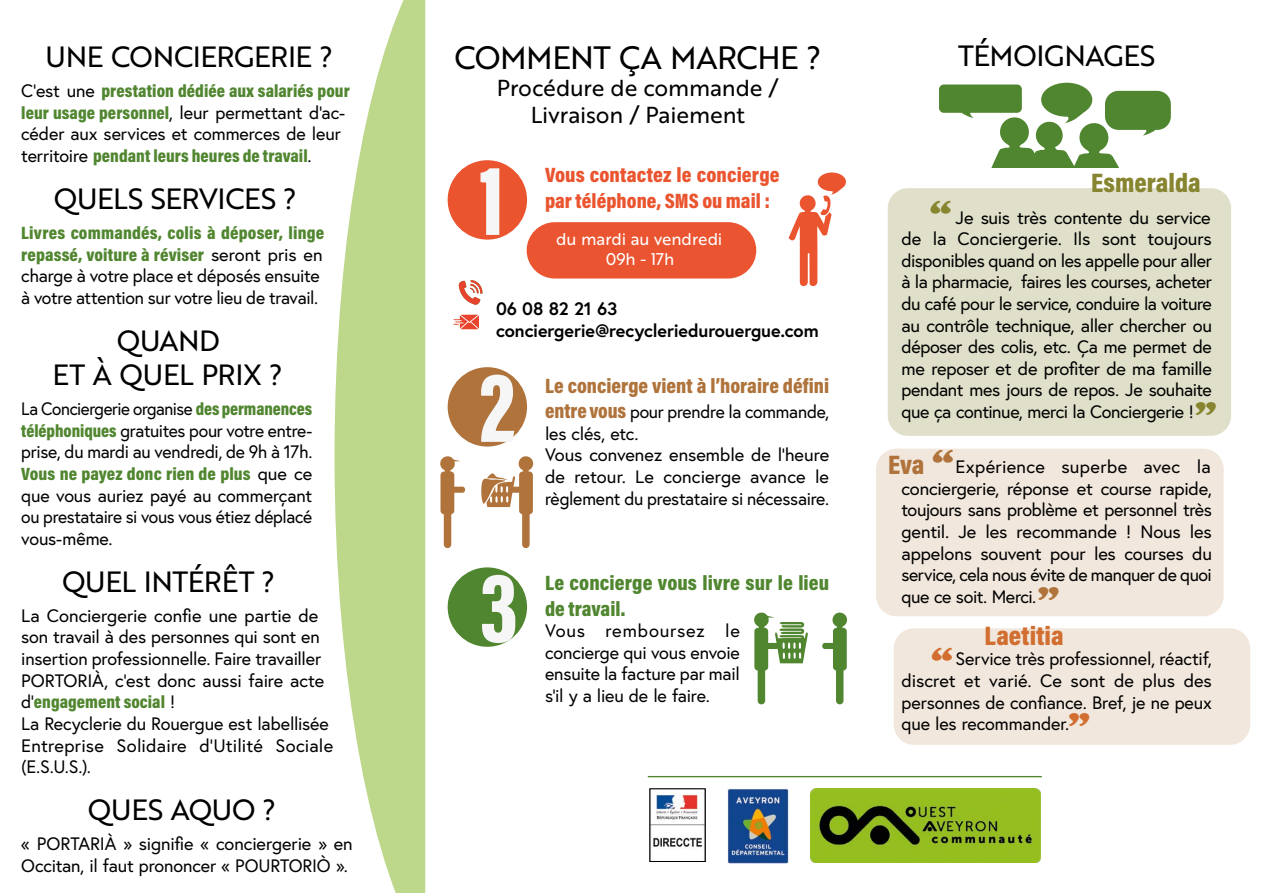
<style>
.page{position:relative;width:1263px;height:893px;background:#fff}
.page>*{position:absolute;margin:0;border:0;box-sizing:border-box;transform-origin:0 0}
.t1{font:45px "An Akronism";color:#888531}
.t2{font:45px "An Akronism";color:#af733b}
.t3{font:45px "An Akronism";color:#d16e30}
.t4{font:31.5px "Brother 1816 Regular";letter-spacing:-.015em;color:#000}
.t5{font:28.5px/34.2px "Brother 1816 Regular";letter-spacing:-.015em;color:#000;text-align:center}
.t6{font:27px "Acumin Variable Concept";color:#888531}
.t7{font:27px "Acumin Variable Concept";letter-spacing:.005em;color:#d16e30}
.t8{font:27px "Acumin Variable Concept";color:#af733b}
.t9{font:22.5px/27px "Brother 1816 Regular";letter-spacing:-.01em;color:#000;text-align:center}
.t10{font:21px/25.5px "Acumin Variable Concept";letter-spacing:.005em;color:#ea542f}
.t11{font:21px/25.5px "Acumin Variable Concept";letter-spacing:.005em;color:#518630}
.t12{font:21px "Acumin Variable Concept";color:#af733b}
.t13{font:18px/21.6px "Europa";letter-spacing:-.015em;color:#000;text-align:justify}
.t14{font:18px/21.6px "Acumin Variable Concept";color:#518630}
.t15{font:18px/21.6px "Europa";letter-spacing:-.015em;color:#000;text-align:justify;scale:.95 1}
.t16{font:700 18px "Europa";letter-spacing:-.005em;color:#000}
.t17{font:16.5px "Brother 1816 Regular";letter-spacing:-.005em;color:#fff}
.s1{font-family:"Europa";color:#000}
.s2{font-family:"Acumin Variable Concept";color:#518630}
.s3{font-family:"Acumin Variable Concept";font-size:21px;color:#af733b}
</style>
<div class="page">
<div style="left:888px;top:188px;width:343px;height:248px;background:#e0dfc9;border-radius:20px"></div>
<div style="left:876px;top:449px;width:348px;height:167px;background:#f1e7dd;border-radius:20px"></div>
<div style="left:894px;top:628px;width:356px;height:117px;background:#f1e7dd;border-radius:20px"></div>
<svg style="left:334px;top:0;width:91px;height:893px;fill:#bdd78b"></svg>
<svg style="left:939px;top:83px;width:232px;height:85px"></svg>
<div style="left:448px;top:160px;width:79px;height:80px;background:#ea542f;border-radius:50%"></div>
<div style="left:448px;top:367px;width:79px;height:80px;background:#af733b;border-radius:50%"></div>
<div style="left:448px;top:567px;width:79px;height:80px;background:#518630;border-radius:50%"></div>
<div style="left:527px;top:222px;width:229px;height:57px;background:#ea5430;border-radius:28px"></div>
<svg style="left:788px;top:172px;width:58px;height:114px"></svg>
<div style="left:445px;top:487px;width:20px;height:6px;background:#af733b;border-radius:3px"></div>
<div style="left:444px;top:510px;width:7px;height:38px;background:#af733b;border-radius:4px"></div>
<div style="left:522px;top:510px;width:8px;height:38px;background:#af733b;border-radius:4px"></div>
<svg style="left:440px;top:456px;width:20px;height:58px"></svg>
<svg style="left:481px;top:456px;width:53px;height:58px"></svg>
<div style="left:758px;top:667px;width:7px;height:37px;background:#518630;border-radius:4px"></div>
<svg style="left:832px;top:612px;width:15px;height:58px"></svg>
<div style="left:822px;top:643px;width:20px;height:6px;background:#518630;border-radius:3px"></div>
<div style="left:836px;top:667px;width:7px;height:37px;background:#518630;border-radius:4px"></div>
<svg style="left:754px;top:612px;width:54px;height:58px"></svg>
<img style="left:651px;top:794px;width:53px;height:55px">
<div style="left:649px;top:788px;width:57px;height:74px;border:1px solid #000"></div>
<img style="left:727px;top:788px;width:61px;height:75px">
<img style="left:810px;top:788px;width:230px;height:75px">
<hr style="left:648px;top:776px;width:394px;height:1px;background:#518630">
<svg style="left:458px;top:280px;width:25px;height:25px"></svg>
<svg style="left:453px;top:315px;width:26px;height:14px"></svg>
<svg style="left:506px;top:375px;width:8px;height:67px"></svg>
<svg style="left:504px;top:575px;width:11px;height:68px"></svg>
<p class="t5" style="left:46px;top:39px;width:289px">UNE CONCIERGERIE ?</p>
<p class="t14" style="left:21px;top:80px;width:330px"><span class="s1">C’est une</span> prestation dédiée aux salariés pour leur usage personnel<span class="s1">, leur permettant d’ac&shy;céder aux services et commerces de leur territoire</span> pendant leurs heures de travail<span class="s1">.</span></p>
<p class="t5" style="left:53px;top:181px;width:245px">QUELS SERVICES ?</p>
<p class="t13" style="left:21px;top:222px;width:305px;text-align:left"><span class="s2">Livres commandés, colis à déposer, linge repassé, voiture à réviser</span> seront pris en charge à votre place et déposés ensuite à votre attention sur votre lieu de travail.</p>
<p class="t5" style="left:52px;top:322px;width:232px">QUAND<br>ET À QUEL PRIX ?</p>
<p class="t15" style="left:21px;top:398px;width:308px">La Conciergerie organise <span class="s2">des permanences téléphoniques</span> gratuites pour votre entre&shy;prise, du mardi au vendredi, de 9h à 17h.</p>
<p class="t13" style="left:21px;top:463px;width:293px"><span class="s2">Vous ne payez donc rien de plus</span> que ce que vous auriez payé au commerçant ou prestataire si vous vous étiez déplacé vous-même.</p>
<p class="t5" style="left:62px;top:563px;width:215px">QUEL INTÉRÊT ?</p>
<p class="t13" style="left:21px;top:604px;width:305px;text-align:left">La Conciergerie confie une partie de son travail à des personnes qui sont en insertion professionnelle. Faire travailler PORTORIÀ, c’est donc aussi faire acte d’<span class="s2">engagement social</span> !</p>
<p class="t13" style="left:21px;top:712px;width:314px;text-align:left">La Recyclerie du Rouergue est labellisée<br>Entreprise Solidaire d’Utilité Sociale (E.S.U.S.).</p>
<p class="t5" style="left:88px;top:792px;width:190px">QUES AQUO ?</p>
<p class="t13" style="left:21px;top:833px;width:333px">« PORTARIÀ » signifie « conciergerie » en<br>Occitan, il faut prononcer « POURTORIÒ ».</p>
<p class="t4" style="left:454px;top:35px;width:368px">COMMENT ÇA MARCHE ?</p>
<p class="t9" style="left:497px;top:74px;width:283px">Procédure de commande /<br>Livraison / Paiement</p>
<p class="t10" style="left:545px;top:161px;width:236px">Vous contactez le concierge par téléphone, SMS ou mail :</p>
<p class="t17" style="left:556px;top:226px;width:168px">du mardi au vendredi</p>
<p class="t17" style="left:606px;top:246px;width:70px">09h - 17h</p>
<p class="t16" style="left:496px;top:297px;width:123px">06 08 82 21 63</p>
<p class="t16" style="left:496px;top:318px;width:324px">conciergerie@recycleriedurouergue.com</p>
<p class="t12" style="left:545px;top:371px;width:286px">Le concierge vient à l’horaire défini</p>
<p class="t13" style="left:545px;top:401px;width:286px"><span class="s3">entre vous</span> pour prendre la commande, les clés, etc.</p>
<p class="t13" style="left:545px;top:444px;width:286px">Vous convenez ensemble de l’heure de retour. Le concierge avance le règlement du prestataire si nécessaire.</p>
<p class="t11" style="left:545px;top:569px;width:286px">Le concierge vous livre sur le lieu de travail.</p>
<p class="t13" style="left:545px;top:620px;width:196px">Vous remboursez le concierge qui vous envoie ensuite la facture par mail s’il y a lieu de le faire.</p>
<p class="t5" style="left:958px;top:38px;width:199px">TÉMOIGNAGES</p>
<p class="t6" style="left:1091px;top:164px;width:111px">Esmeralda</p>
<p class="t1" style="left:931px;top:194px;width:22px">“</p>
<p class="t13" style="left:901px;top:206px;width:312px;text-indent:54px">Je suis très contente du service de la Conciergerie. Ils sont toujours disponibles quand on les appelle pour aller à la pharmacie, faires les courses, acheter du café pour le service, conduire la voiture au contrôle technique, aller chercher ou déposer des colis, etc. Ça me permet de me reposer et de profiter de ma famille pendant mes jours de repos. Je souhaite que ça continue, merci la Conciergerie !</p>
<p class="t13" style="left:901px;top:456px;width:312px;text-indent:54px">Expérience superbe avec la conciergerie, réponse et course rapide, toujours sans problème et personnel très gentil. Je les recommande ! Nous les appelons souvent pour les courses du service, cela nous évite de manquer de quoi que ce soit. Merci.</p>
<p class="t1" style="left:1195px;top:395px;width:22px">”</p>
<p class="t2" style="left:933px;top:442px;width:22px">“</p>
<p class="t8" style="left:888px;top:446px;width:38px">Eva</p>
<p class="t2" style="left:1038px;top:579px;width:22px">”</p>
<p class="t7" style="left:984px;top:617px;width:81px">Laetitia</p>
<p class="t3" style="left:932px;top:640px;width:22px">“</p>
<p class="t13" style="left:901px;top:648px;width:312px;text-indent:54px">Service très professionnel, réactif, discret et varié. Ce sont de plus des personnes de confiance. Bref, je ne peux que les recommander.</p>
<p class="t3" style="left:1069px;top:705px;width:22px">”</p>
</div>
